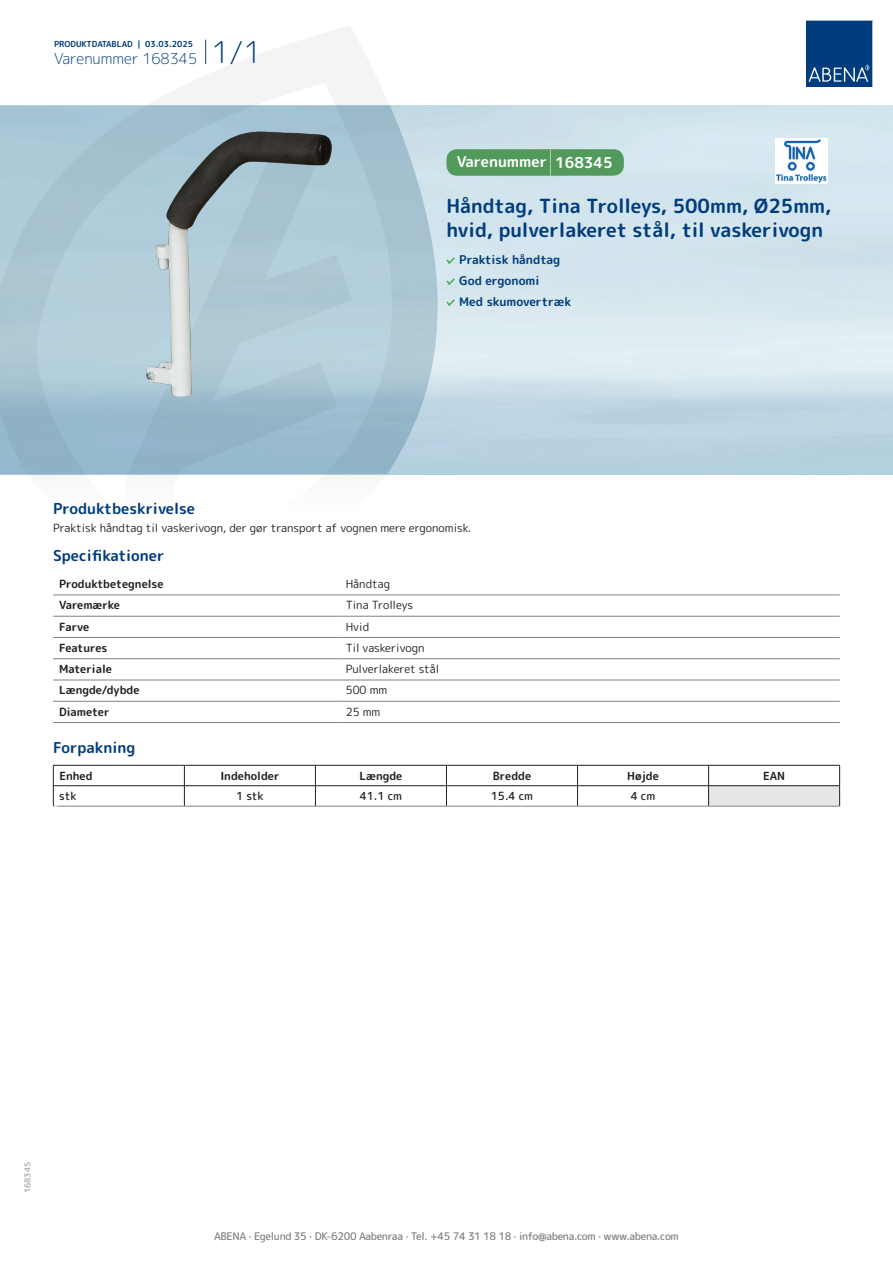
<style>
.page{position:relative;width:893px;height:1263px;background:#fff}
.page>*{position:absolute;margin:0;border:0;box-sizing:border-box;transform-origin:0 0}
.t1{font:700 19.5px/24px "Rounded Mplus 1 c";color:#013d7d}
.t2{font:700 15px "Rounded Mplus 1 c";color:#013d7d}
.t3{font:300 15px "Rounded Mplus 1 c";color:#013d7d}
.t4{font:700 15px "Rounded Mplus 1 c";color:#fff}
.t5{font:700 12px/21px "Rounded Mplus 1 c";color:#013d7d}
.t6{font:11.25px "Rounded Mplus 1 c";color:#231f20}
.t7{font:700 11.25px "Rounded Mplus 1 c";color:#231f20}
.t8{font:500 11.25px "Rounded Mplus 1 c";color:#231f20}
.t9{font:500 10.5px "Rounded Mplus 1 c";letter-spacing:-.03em;color:#808285}
.t10{font:700 10.5px "Rounded Mplus 1 c";color:#fff}
.t11{font:700 8.25px "Rounded Mplus 1 c";color:#013d7d}
.t12{font:700 8.25px "Rounded Mplus 1 c";color:#b2b3b7}
.s1{font-size:30px}
.s2{font-size:25.5px}
</style>
<div class="page">
<svg style="left:0;top:26px;width:439px;height:569px"></svg>
<svg style="left:0;top:106px;width:438px;height:368px;background:#a6c4d3"></svg>
<svg style="left:205px;top:40px;width:1px;height:24px"></svg>
<svg style="left:806px;top:20px;width:67px;height:67px;background:#144b86"></svg>
<img style="left:142px;top:127px;width:194px;height:275px">
<hr style="left:53px;top:595px;width:287px;height:1px;background:#808285">
<hr style="left:340px;top:595px;width:500px;height:1px;background:#808285">
<hr style="left:53px;top:616px;width:287px;height:1px;background:#808285">
<hr style="left:340px;top:616px;width:500px;height:1px;background:#808285">
<hr style="left:53px;top:637px;width:287px;height:1px;background:#808285">
<hr style="left:340px;top:637px;width:500px;height:1px;background:#808285">
<hr style="left:53px;top:658px;width:287px;height:1px;background:#808285">
<hr style="left:340px;top:658px;width:500px;height:1px;background:#808285">
<hr style="left:53px;top:680px;width:287px;height:1px;background:#808285">
<hr style="left:340px;top:680px;width:500px;height:1px;background:#808285">
<hr style="left:53px;top:701px;width:287px;height:1px;background:#808285">
<hr style="left:340px;top:701px;width:500px;height:1px;background:#808285">
<hr style="left:53px;top:722px;width:287px;height:1px;background:#808285">
<hr style="left:340px;top:722px;width:500px;height:1px;background:#808285">
<div style="left:709px;top:786px;width:131px;height:20px;background:#e6e7e9"></div>
<hr style="left:53px;top:765px;width:131px;height:1px;background:#231f20">
<hr style="left:184px;top:765px;width:131px;height:1px;background:#231f20">
<hr style="left:315px;top:765px;width:131px;height:1px;background:#231f20">
<hr style="left:446px;top:765px;width:131px;height:1px;background:#231f20">
<hr style="left:577px;top:765px;width:132px;height:1px;background:#231f20">
<hr style="left:709px;top:765px;width:131px;height:1px;background:#231f20">
<hr style="left:53px;top:785px;width:131px;height:1px;background:#231f20">
<svg style="left:53px;top:765px;width:1px;height:41px"></svg>
<hr style="left:184px;top:785px;width:131px;height:1px;background:#231f20">
<svg style="left:184px;top:765px;width:1px;height:41px"></svg>
<hr style="left:315px;top:785px;width:131px;height:1px;background:#231f20">
<svg style="left:315px;top:765px;width:1px;height:41px"></svg>
<hr style="left:446px;top:785px;width:131px;height:1px;background:#231f20">
<svg style="left:446px;top:765px;width:1px;height:41px"></svg>
<hr style="left:577px;top:785px;width:132px;height:1px;background:#231f20">
<svg style="left:577px;top:765px;width:1px;height:41px"></svg>
<hr style="left:709px;top:785px;width:131px;height:1px;background:#231f20">
<svg style="left:708px;top:765px;width:1px;height:41px"></svg>
<svg style="left:839px;top:765px;width:1px;height:41px"></svg>
<hr style="left:53px;top:806px;width:131px;height:1px;background:#808285">
<hr style="left:184px;top:806px;width:131px;height:1px;background:#808285">
<hr style="left:315px;top:806px;width:131px;height:1px;background:#808285">
<hr style="left:446px;top:806px;width:131px;height:1px;background:#808285">
<hr style="left:577px;top:806px;width:132px;height:1px;background:#808285">
<hr style="left:709px;top:806px;width:131px;height:1px;background:#808285">
<svg style="left:446px;top:257px;width:9px;height:7px"></svg>
<svg style="left:446px;top:278px;width:9px;height:7px"></svg>
<svg style="left:446px;top:299px;width:9px;height:7px"></svg>
<div style="left:446px;top:149px;width:178px;height:27px;background:#52995c;border-radius:10px"></div>
<img style="left:775px;top:138px;width:52px;height:46px">
<p class="t11" style="left:54px;top:38px;width:141px">PRODUKTDATABLAD | 03.03.2025</p>
<h2 class="t3" style="left:54px;top:48px;width:209px">Varenummer 168345 <span class="s1">1/1</span></h2>
<h2 class="t4" style="left:457px;top:151px;width:157px">Varenummer <span class="s2">|</span> 168345</h2>
<h1 class="t1" style="left:446px;top:194px;width:387px">Håndtag, Tina Trolleys, 500mm, Ø25mm, hvid, pulverlakeret stål, til vaskerivogn</h1>
<p class="t5" style="left:459px;top:249px;width:113px">Praktisk håndtag<br>God ergonomi<br>Med skumovertræk</p>
<h2 class="t2" style="left:53px;top:498px;width:143px">Produktbeskrivelse</h2>
<p class="t6" style="left:53px;top:520px;width:420px">Praktisk håndtag til vaskerivogn, der gør transport af vognen mere ergonomisk.</p>
<h2 class="t2" style="left:53px;top:545px;width:113px">Specifikationer</h2>
<p class="t7" style="left:59px;top:576px;width:106px">Produktbetegnelse</p>
<p class="t6" style="left:346px;top:576px;width:46px">Håndtag</p>
<p class="t7" style="left:59px;top:597px;width:62px">Varemærke</p>
<p class="t6" style="left:346px;top:597px;width:69px">Tina Trolleys</p>
<p class="t7" style="left:59px;top:618px;width:32px">Farve</p>
<p class="t6" style="left:346px;top:618px;width:25px">Hvid</p>
<p class="t7" style="left:59px;top:640px;width:50px">Features</p>
<p class="t6" style="left:346px;top:640px;width:80px">Til vaskerivogn</p>
<p class="t7" style="left:59px;top:661px;width:54px">Materiale</p>
<p class="t6" style="left:346px;top:661px;width:95px">Pulverlakeret stål</p>
<p class="t7" style="left:59px;top:682px;width:82px">Længde/dybde</p>
<p class="t6" style="left:346px;top:682px;width:43px">500 mm</p>
<p class="t7" style="left:59px;top:704px;width:52px">Diameter</p>
<p class="t6" style="left:346px;top:704px;width:36px">25 mm</p>
<h2 class="t2" style="left:53px;top:737px;width:84px">Forpakning</h2>
<p class="t7" style="left:59px;top:768px;width:35px">Enhed</p>
<p class="t7" style="left:220px;top:768px;width:61px">Indeholder</p>
<p class="t7" style="left:359px;top:768px;width:44px">Længde</p>
<p class="t7" style="left:493px;top:768px;width:40px">Bredde</p>
<p class="t7" style="left:627px;top:768px;width:33px">Højde</p>
<p class="t7" style="left:763px;top:768px;width:24px">EAN</p>
<p class="t8" style="left:59px;top:788px;width:19px">stk</p>
<p class="t8" style="left:236px;top:788px;width:29px">1 stk</p>
<p class="t8" style="left:360px;top:788px;width:44px">41.1 cm</p>
<p class="t8" style="left:491px;top:788px;width:44px">15.4 cm</p>
<p class="t8" style="left:631px;top:788px;width:26px">4 cm</p>
<p class="t10" style="left:53px;top:801px;width:7px">*</p>
<p class="t12" style="left:22px;top:1193px;width:33px;rotate:-90deg">168345</p>
<p class="t9" style="left:214px;top:1229px;width:466px">ABENA · Egelund 35 · DK-6200 Aabenraa · Tel. +45 74 31 18 18 · info@abena.com · www.abena.com</p>
</div>
